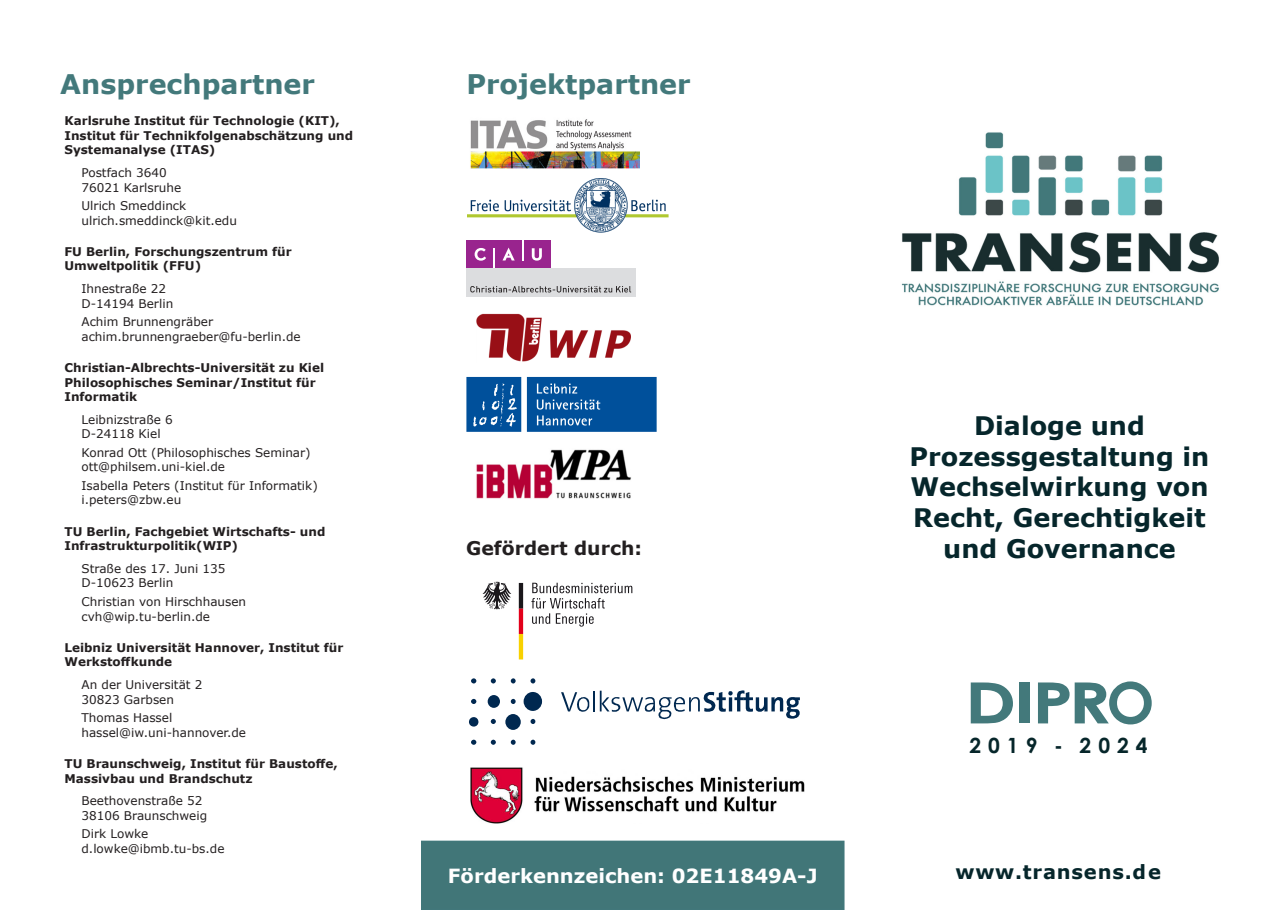
<style>
.page{position:relative;width:1280px;height:910px;background:#fff}
.page>*{position:absolute;margin:0;border:0;box-sizing:border-box;transform-origin:0 0}
.t1{font:700 57px "Century Gothic";letter-spacing:-.05em;color:#43797b;scale:1.3 1}
.t2{font:700 27px "Verdana";color:#43797b}
.t3{font:700 25.5px/30.6px "Verdana";color:#06262b;text-align:center}
.t4{font:700 21px "Century Gothic";letter-spacing:.335em;color:#06262a}
.t5{font:700 19.5px "Verdana";color:#fff}
.t6{font:700 19.5px "Verdana";letter-spacing:.04em;color:#06262b}
.t7{font:700 18.75px "Verdana";color:#231f20}
.t8{font:12px "Verdana";color:#231f20}
.t9{font:700 12px/14.4px "Verdana";color:#231f20}
</style>
<div class="page">
<svg style="left:482px;top:582px;width:150px;height:77px"></svg>
<div style="left:422px;top:841px;width:422px;height:68px;background:#417678"></div>
<div style="left:421px;top:841px;width:423px;height:69px;border:2px solid #41777a"></div>
<img style="left:476px;top:449px;width:155px;height:50px">
<img style="left:470px;top:767px;width:334px;height:56px">
<img style="left:470px;top:119px;width:170px;height:50px">
<svg style="left:469px;top:678px;width:331px;height:67px"></svg>
<img style="left:467px;top:179px;width:201px;height:53px">
<div style="left:466px;top:240px;width:85px;height:29px;background:#99248e"></div>
<svg style="left:522px;top:240px;width:1px;height:20px"></svg>
<svg style="left:494px;top:248px;width:1px;height:20px"></svg>
<svg style="left:475px;top:248px;width:11px;height:13px"></svg>
<svg style="left:532px;top:248px;width:10px;height:13px"></svg>
<svg style="left:502px;top:248px;width:13px;height:12px"></svg>
<div style="left:466px;top:268px;width:170px;height:29px;background:#dcdddf"></div>
<svg style="left:470px;top:286px;width:161px;height:6px"></svg>
<svg style="left:466px;top:377px;width:191px;height:55px;background:#1c63a5"></svg>
<img style="left:901px;top:132px;width:318px;height:174px">
<div style="left:901px;top:225px;width:327px;height:50px;background:#fff"></div>
<svg style="left:902px;top:232px;width:196px;height:40px"></svg>
<svg style="left:1106px;top:233px;width:26px;height:38px"></svg>
<svg style="left:1139px;top:232px;width:77px;height:40px"></svg>
<img style="left:477px;top:313px;width:153px;height:49px">
<p class="t2" style="left:60px;top:65px;width:256px">Ansprechpartner</p>
<p class="t9" style="left:64px;top:114px;width:290px">Karlsruhe Institut für Technologie (KIT),<br>Institut für Technikfolgenabschätzung und<br>Systemanalyse (ITAS)</p>
<p class="t8" style="left:81px;top:164px;width:87px">Postfach 3640</p>
<p class="t8" style="left:81px;top:179px;width:101px">76021 Karlsruhe</p>
<p class="t8" style="left:81px;top:198px;width:106px">Ulrich Smeddinck</p>
<p class="t8" style="left:81px;top:212px;width:157px">ulrich.smeddinck@kit.edu</p>
<p class="t9" style="left:64px;top:244px;width:229px">FU Berlin, Forschungszentrum für<br>Umweltpolitik (FFU)</p>
<p class="t8" style="left:81px;top:281px;width:86px">Ihnestraße 22</p>
<p class="t8" style="left:81px;top:295px;width:93px">D-14194 Berlin</p>
<p class="t8" style="left:81px;top:314px;width:133px">Achim Brunnengräber</p>
<p class="t8" style="left:81px;top:328px;width:221px">achim.brunnengraeber@fu-berlin.de</p>
<p class="t9" style="left:64px;top:360px;width:261px">Christian-Albrechts-Universität zu Kiel<br>Philosophisches Seminar/Institut für<br>Informatik</p>
<p class="t8" style="left:81px;top:411px;width:93px">Leibnizstraße 6</p>
<p class="t8" style="left:81px;top:426px;width:81px">D-24118 Kiel</p>
<p class="t8" style="left:81px;top:444px;width:231px">Konrad Ott (Philosophisches Seminar)</p>
<p class="t8" style="left:81px;top:459px;width:145px">ott@philsem.uni-kiel.de</p>
<p class="t8" style="left:81px;top:477px;width:238px">Isabella Peters (Institut für Informatik)</p>
<p class="t8" style="left:81px;top:492px;width:101px">i.peters@zbw.eu</p>
<p class="t9" style="left:64px;top:524px;width:262px">TU Berlin, Fachgebiet Wirtschafts- und<br>Infrastrukturpolitik(WIP)</p>
<p class="t8" style="left:81px;top:560px;width:145px">Straße des 17. Juni 135</p>
<p class="t8" style="left:81px;top:575px;width:93px">D-10623 Berlin</p>
<p class="t8" style="left:81px;top:593px;width:166px">Christian von Hirschhausen</p>
<p class="t8" style="left:81px;top:608px;width:130px">cvh@wip.tu-berlin.de</p>
<p class="t9" style="left:64px;top:640px;width:280px">Leibniz Universität Hannover, Institut für<br>Werkstoffkunde</p>
<p class="t8" style="left:81px;top:677px;width:122px">An der Universität 2</p>
<p class="t8" style="left:81px;top:691px;width:94px">30823 Garbsen</p>
<p class="t8" style="left:81px;top:710px;width:92px">Thomas Hassel</p>
<p class="t8" style="left:81px;top:724px;width:166px">hassel@iw.uni-hannover.de</p>
<p class="t9" style="left:64px;top:756px;width:275px">TU Braunschweig, Institut für Baustoffe,<br>Massivbau und Brandschutz</p>
<p class="t8" style="left:81px;top:793px;width:122px">Beethovenstraße 52</p>
<p class="t8" style="left:81px;top:807px;width:127px">38106 Braunschweig</p>
<p class="t8" style="left:81px;top:826px;width:68px">Dirk Lowke</p>
<p class="t8" style="left:81px;top:840px;width:145px">d.lowke@ibmb.tu-bs.de</p>
<p class="t2" style="left:466px;top:65px;width:226px">Projektpartner</p>
<p class="t7" style="left:466px;top:535px;width:177px">Gefördert durch:</p>
<p class="t5" style="left:448px;top:862px;width:371px">Förderkennzeichen: 02E11849A-J</p>
<p class="t3" style="left:909px;top:410px;width:301px">Dialoge und<br>Prozessgestaltung in<br>Wechselwirkung von<br>Recht, Gerechtigkeit und Governance</p>
<p class="t1" style="left:965px;top:659px;width:147px">DIPRO</p>
<p class="t4" style="left:969px;top:729px;width:180px">2019 - 2024</p>
<p class="t6" style="left:955px;top:858px;width:207px">www.transens.de</p>
</div>
